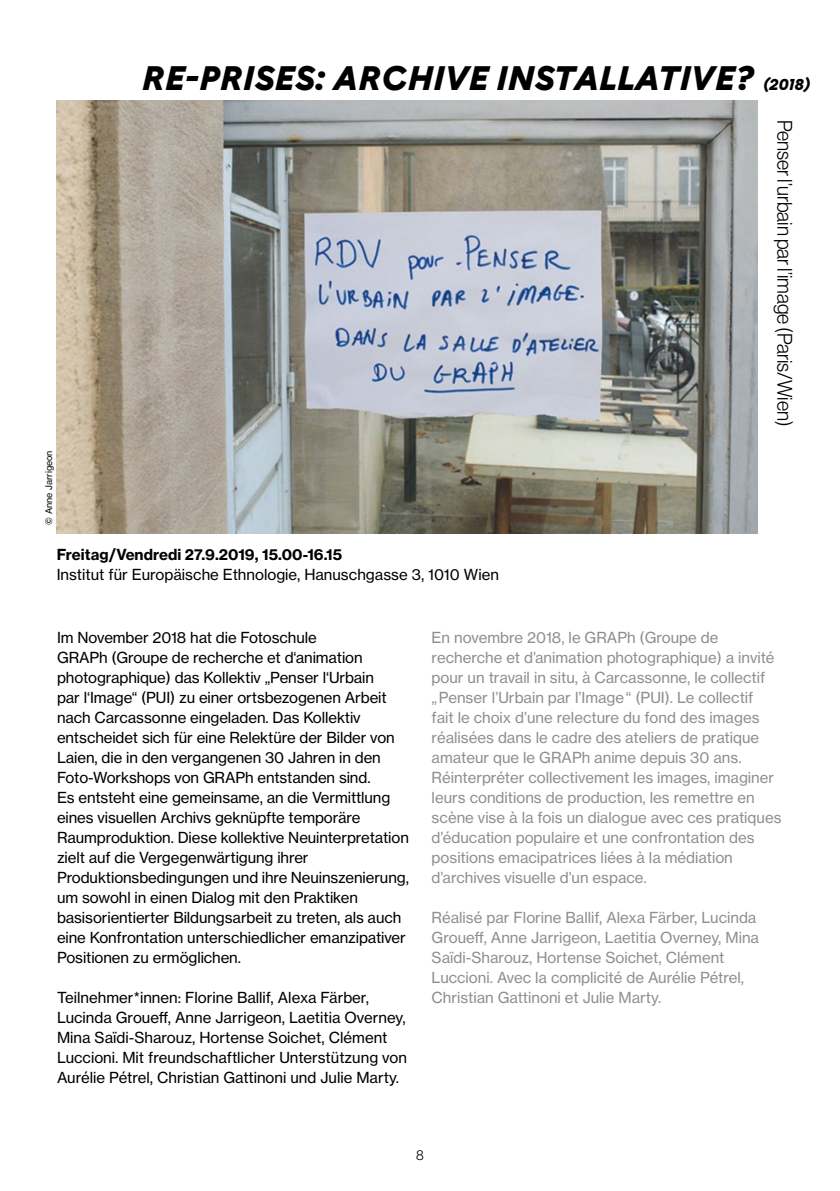
<style>
.page{position:relative;width:840px;height:1191px;background:#fff}
.page>*{position:absolute;margin:0;border:0;box-sizing:border-box;transform-origin:0 0}
.t1{font:italic 900 34px "Buenos Aires";letter-spacing:.01em;color:#000}
.t2{font:20.6px "N Haas Grotesk DS Pro 45 Lt";color:#000}
.t3{font:15px/20px "N Haas Grotesk TX Pro 55 Rg";letter-spacing:-.005em;color:#000}
.t4{font:15px/20px "N Haas Grotesk TX Pro 55 Rg";color:#8d9091}
.t5{font:15px "N Haas Grotesk TX Pro 75 Bd";color:#000}
.t6{font:14px "N Haas Grotesk DS Pro 45 Lt";color:#000}
.t7{font:9px "N Haas Grotesk TX Pro 55 Rg";color:#000}
.s1{font-size:16px}
</style>
<div class="page">
<img style="left:57px;top:100px;width:699px;height:433px">
<p class="t7" style="left:43px;top:524px;width:76px;rotate:-90deg">© Anne Jarrigeon</p>
<h1 class="t1" style="left:142px;top:48px;width:668px">RE-PRISES: ARCHIVE INSTALLATIVE? <span class="s1">(2018)</span></h1>
<h2 class="t2" style="left:796px;top:120px;width:308px;rotate:90deg">Penser l’urbain par l’image (Paris/Wien)</h2>
<p class="t5" style="left:57px;top:545px;width:287px">Freitag/Vendredi 27.9.2019, 15.00-16.15</p>
<p class="t3" style="left:57px;top:565px;width:443px">Institut für Europäische Ethnologie, Hanuschgasse 3, 1010 Wien</p>
<p class="t3" style="left:57px;top:627px;width:353px">Im November 2018 hat die Fotoschule<br>GRAPh (Groupe de recherche et d‘animation photographique) das Kollektiv „Penser l‘Urbain<br>par l‘Image“ (PUI) zu einer ortsbezogenen Arbeit nach Carcassonne eingeladen. Das Kollektiv entscheidet sich für eine Relektüre der Bilder von Laien, die in den vergangenen 30 Jahren in den Foto-Workshops von GRAPh entstanden sind.<br>Es entsteht eine gemeinsame, an die Vermittlung eines visuellen Archivs geknüpfte temporäre Raumproduktion. Diese kollektive Neuinterpretation zielt auf die Vergegenwärtigung ihrer Produktionsbedingungen und ihre Neuinszenierung, um sowohl in einen Dialog mit den Praktiken basisorientierter Bildungsarbeit zu treten, als auch eine Konfrontation unterschiedlicher emanzipativer Positionen zu ermöglichen.</p>
<p class="t3" style="left:57px;top:987px;width:351px">Teilnehmer*innen: Florine Ballif, Alexa Färber, Lucinda Groueff, Anne Jarrigeon, Laetitia Overney, Mina Saïdi-Sharouz, Hortense Soichet, Clément Luccioni. Mit freundschaftlicher Unterstützung von Aurélie Pétrel, Christian Gattinoni und Julie Marty.</p>
<p class="t4" style="left:431px;top:627px;width:351px">En novembre 2018, le GRAPh (Groupe de recherche et d’animation photographique) a invité pour un travail in situ, à Carcassonne, le collectif<br>„ Penser l’Urbain par l’Image “ (PUI). Le collectif<br>fait le choix d’une relecture du fond des images réalisées dans le cadre des ateliers de pratique amateur que le GRAPh anime depuis 30 ans.<br>Réinterpréter collectivement les images, imaginer leurs conditions de production, les remettre en scène vise à la fois un dialogue avec ces pratiques d’éducation populaire et une confrontation des positions emacipatrices liées à la médiation d’archives visuelle d’un espace.</p>
<p class="t4" style="left:431px;top:907px;width:329px">Réalisé par Florine Ballif, Alexa Färber, Lucinda Groueff, Anne Jarrigeon, Laetitia Overney, Mina Saïdi-Sharouz, Hortense Soichet, Clément Luccioni. Avec la complicité de Aurélie Pétrel, Christian Gattinoni et Julie Marty.</p>
<p class="t6" style="left:416px;top:1146px;width:9px">8</p>
</div>
